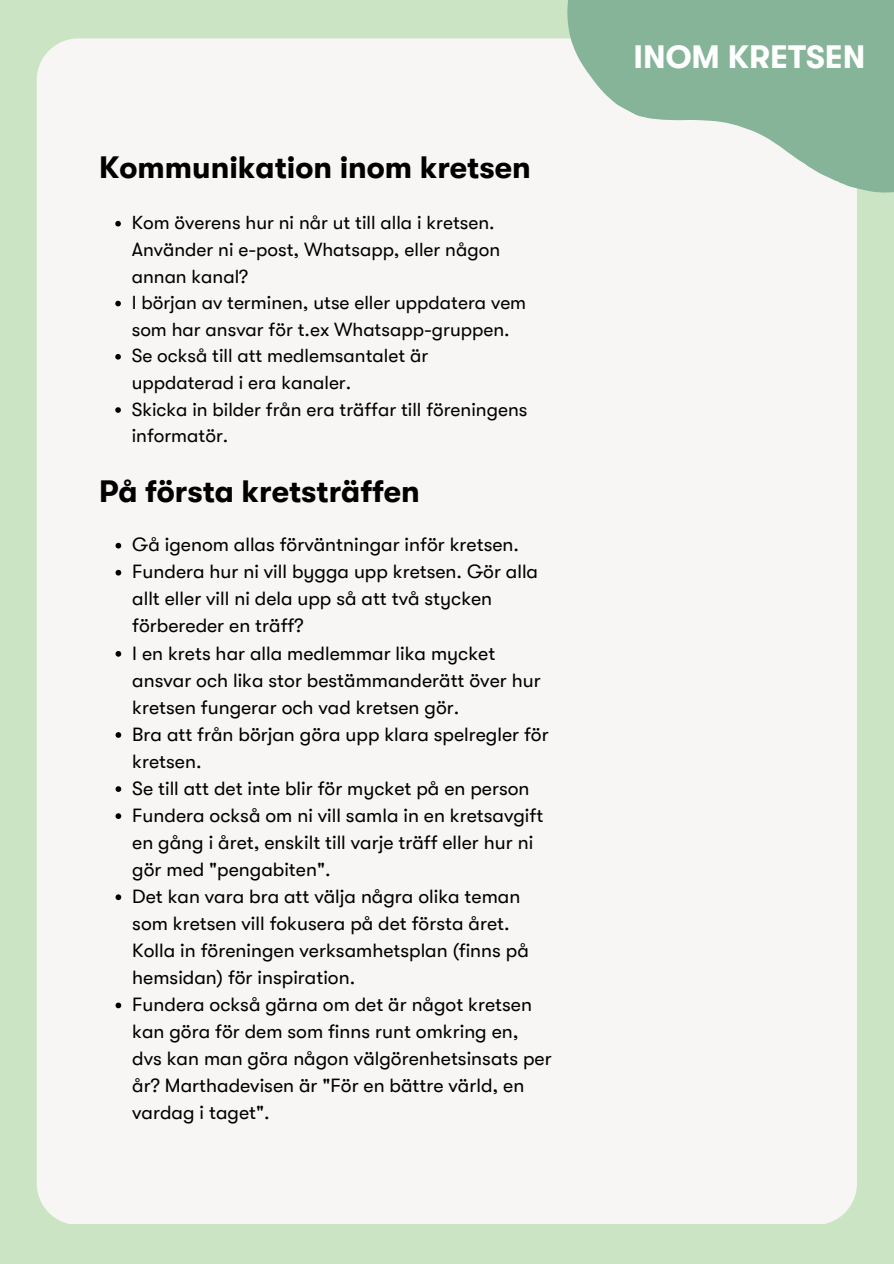
<style>
.page{position:relative;width:894px;height:1264px;background:#fff}
.page>*{position:absolute;margin:0;border:0;box-sizing:border-box;transform-origin:0 0}
.t1{font:700 32.25px "GT Walsheim";color:#fff}
.t2{font:700 30.75px "GT Walsheim";color:#000}
.t3{font:19.5px/27px "GT Walsheim";color:#000}
.t4{font:19.2px/26.5px "GT Walsheim";color:#000}
</style>
<div class="page">
<div style="left:0;top:0;width:893px;height:1263px;background:#cbe4c4"></div>
<div style="left:37px;top:38px;width:819px;height:1185px;background:#f8f6f5"></div>
<svg style="left:115px;top:221px;width:6px;height:5px"></svg>
<svg style="left:115px;top:301px;width:6px;height:5px"></svg>
<svg style="left:115px;top:354px;width:6px;height:5px"></svg>
<svg style="left:115px;top:407px;width:6px;height:6px"></svg>
<svg style="left:115px;top:543px;width:6px;height:5px"></svg>
<svg style="left:115px;top:570px;width:6px;height:5px"></svg>
<svg style="left:115px;top:651px;width:6px;height:5px"></svg>
<svg style="left:115px;top:732px;width:6px;height:5px"></svg>
<svg style="left:115px;top:786px;width:6px;height:6px"></svg>
<svg style="left:115px;top:813px;width:6px;height:6px"></svg>
<svg style="left:115px;top:894px;width:6px;height:6px"></svg>
<svg style="left:115px;top:1002px;width:6px;height:6px"></svg>
<svg style="left:528px;top:0;width:365px;height:261px;background:#c1d6c8"></svg>
<p class="t2" style="left:99px;top:150px;width:433px">Kommunikation inom kretsen</p>
<p class="t4" style="left:132px;top:210px;width:370px">Kom överens hur ni når ut till alla i kretsen.<br>Använder ni e-post, Whatsapp, eller någon annan kanal?</p>
<h2 class="t4" style="left:132px;top:289px;width:396px">I början av terminen, utse eller uppdatera vem som har ansvar för t.ex Whatsapp-gruppen.</h2>
<p class="t4" style="left:132px;top:343px;width:298px">Se också till att medlemsantalet är uppdaterad i era kanaler.</p>
<p class="t4" style="left:132px;top:396px;width:397px">Skicka in bilder från era träffar till föreningens informatör.</p>
<p class="t2" style="left:99px;top:474px;width:322px">På första kretsträffen</p>
<p class="t3" style="left:132px;top:531px;width:388px">Gå igenom allas förväntningar inför kretsen.</p>
<h2 class="t3" style="left:132px;top:558px;width:407px">Fundera hur ni vill bygga upp kretsen. Gör alla allt eller vill ni dela upp så att två stycken förbereder en träff?</h2>
<p class="t3" style="left:132px;top:639px;width:410px">I en krets har alla medlemmar lika mycket ansvar och lika stor bestämmanderätt över hur kretsen fungerar och vad kretsen gör.</p>
<p class="t3" style="left:132px;top:720px;width:418px">Bra att från början göra upp klara spelregler för kretsen.</p>
<p class="t3" style="left:132px;top:774px;width:398px">Se till att det inte blir för mycket på en person</p>
<p class="t3" style="left:132px;top:802px;width:412px">Fundera också om ni vill samla in en kretsavgift en gång i året, enskilt till varje träff eller hur ni gör med "pengabiten".</p>
<p class="t3" style="left:132px;top:883px;width:398px">Det kan vara bra att välja några olika teman som kretsen vill fokusera på det första året.<br>Kolla in föreningen verksamhetsplan (finns på hemsidan) för inspiration.</p>
<p class="t3" style="left:132px;top:991px;width:421px">Fundera också gärna om det är något kretsen kan göra för dem som finns runt omkring en, dvs kan man göra någon välgörenhetsinsats per år? Marthadevisen är "För en bättre värld, en vardag i taget".</p>
<p class="t1" style="left:633px;top:39px;width:233px">INOM KRETSEN</p>
</div>
